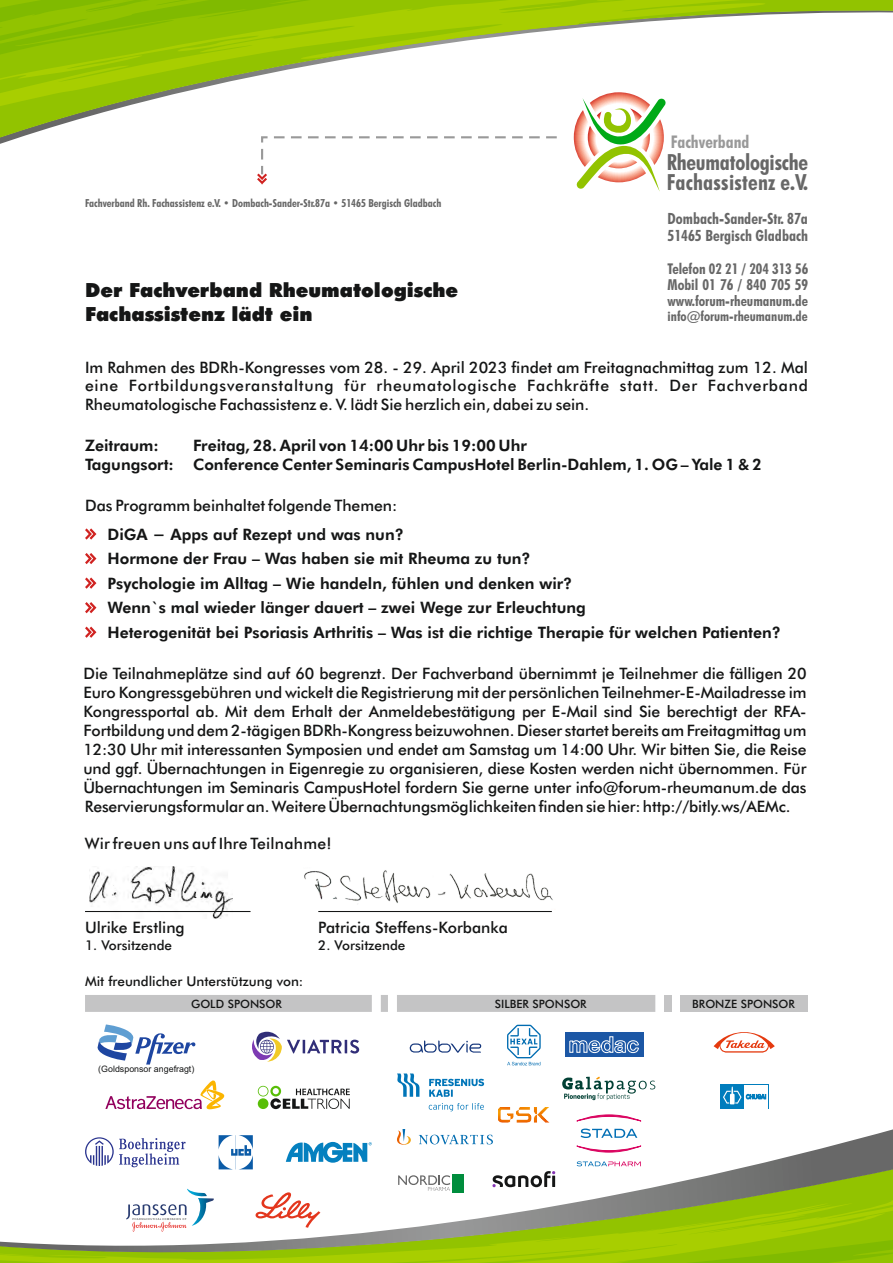
<style>
.page{position:relative;width:893px;height:1263px;background:#fff}
.page>*{position:absolute;margin:0;border:0;box-sizing:border-box;transform-origin:0 0}
.t1{font:700 condensed 22.35px/20.4px "Futura BT";letter-spacing:-.01em;color:#676767}
.t2{font:900 19.5px/23.4px "Futura BT";color:#151616}
.t3{font:700 condensed 17.55px "Futura BT";color:#999}
.t4{font:500 15.75px/18.9px "Futura BT";color:#151616;text-align:justify}
.t5{font:800 15.75px/24.6px "Futura BT";color:#151616}
.t6{font:700 condensed 15.6px/16.8px "Futura BT";color:#676767}
.t7{font:700 condensed 15.15px "Futura BT";color:#676767}
.t8{font:700 condensed 14.85px "Futura BT";color:#676767}
.t9{font:700 condensed 14.55px "Futura BT";color:#676767}
.t10{font:700 condensed 13.8px "Futura BT";color:#676767}
.t11{font:500 13.5px "Futura BT";color:#151616}
.t12{font:500 11.55px "Futura BT";color:#151616}
.t13{font:700 condensed 11.1px "Futura BT";color:#676767}
.t14{font:8.85px "Arial";color:#151616}
</style>
<div class="page">
<div style="left:565px;top:1032px;width:79px;height:25px;background:#1c57a5"></div>
<svg style="left:569px;top:1036px;width:70px;height:17px"></svg>
<div style="left:85px;top:995px;width:570px;height:17px;background:#c4c4c5"></div>
<div style="left:664px;top:995px;width:7px;height:17px;background:#c4c4c5"></div>
<div style="left:680px;top:995px;width:128px;height:17px;background:#c4c4c5"></div>
<img style="left:89px;top:866px;width:144px;height:52px">
<svg style="left:0;top:109px;width:574px;height:33px"></svg>
<svg style="left:0;top:0;width:893px;height:109px"></svg>
<svg style="left:574px;top:92px;width:92px;height:99px"></svg>
<svg style="left:257px;top:135px;width:302px;height:49px"></svg>
<hr style="left:85px;top:911px;width:166px;height:1px;background:#151616">
<hr style="left:318px;top:911px;width:234px;height:1px;background:#151616">
<svg style="left:0;top:1129px;width:893px;height:134px"></svg>
<img style="left:304px;top:870px;width:249px;height:33px">
<svg style="left:410px;top:1040px;width:71px;height:13px"></svg>
<svg style="left:397px;top:1129px;width:96px;height:16px"></svg>
<svg style="left:397px;top:1073px;width:22px;height:24px"></svg>
<svg style="left:429px;top:1079px;width:55px;height:18px"></svg>
<svg style="left:429px;top:1103px;width:55px;height:8px"></svg>
<div style="left:720px;top:1084px;width:48px;height:25px;background:#007dbd"></div>
<div style="left:744px;top:1085px;width:24px;height:23px;background:#fff"></div>
<svg style="left:723px;top:1087px;width:43px;height:17px"></svg>
<svg style="left:562px;top:1076px;width:93px;height:24px"></svg>
<svg style="left:507px;top:1025px;width:34px;height:40px"></svg>
<svg style="left:398px;top:1175px;width:52px;height:16px"></svg>
<div style="left:452px;top:1174px;width:12px;height:18px;background:#008d3d"></div>
<svg style="left:126px;top:1188px;width:88px;height:43px"></svg>
<svg style="left:256px;top:1192px;width:64px;height:36px"></svg>
<svg style="left:219px;top:1135px;width:34px;height:34px"></svg>
<svg style="left:286px;top:1142px;width:86px;height:21px"></svg>
<svg style="left:85px;top:1137px;width:101px;height:30px"></svg>
<svg style="left:105px;top:1080px;width:120px;height:30px"></svg>
<svg style="left:258px;top:1086px;width:92px;height:23px"></svg>
<svg style="left:252px;top:1032px;width:107px;height:29px"></svg>
<svg style="left:492px;top:1171px;width:63px;height:16px"></svg>
<svg style="left:85px;top:528px;width:11px;height:12px"></svg>
<svg style="left:85px;top:553px;width:11px;height:11px"></svg>
<svg style="left:85px;top:577px;width:11px;height:12px"></svg>
<svg style="left:85px;top:602px;width:11px;height:11px"></svg>
<svg style="left:85px;top:627px;width:11px;height:11px"></svg>
<svg style="left:97px;top:1024px;width:99px;height:40px"></svg>
<svg style="left:714px;top:1032px;width:61px;height:21px"></svg>
<svg style="left:577px;top:1161px;width:64px;height:5px"></svg>
<svg style="left:577px;top:1115px;width:64px;height:6px"></svg>
<svg style="left:577px;top:1146px;width:64px;height:6px"></svg>
<svg style="left:581px;top:1128px;width:56px;height:10px"></svg>
<img style="left:498px;top:1107px;width:51px;height:15px">
<p class="t3" style="left:671px;top:135px;width:80px">Fachverband</p>
<h1 class="t1" style="left:667px;top:154px;width:143px">Rheumatologische<br>Fachassistenz e.V.</h1>
<p class="t6" style="left:668px;top:212px;width:142px">Dombach-Sander-Str. 87a<br>51465 Bergisch Gladbach</p>
<p class="t8" style="left:668px;top:263px;width:142px">Telefon 02 21 / 204 313 56</p>
<p class="t7" style="left:668px;top:279px;width:142px">Mobil 01 76 / 840 705 59</p>
<p class="t9" style="left:668px;top:295px;width:142px">www.forum-rheumanum.de</p>
<p class="t10" style="left:668px;top:311px;width:142px">info@forum-rheumanum.de</p>
<p class="t13" style="left:85px;top:198px;width:358px">Fachverband Rh. Fachassistenz e.V. • Dombach-Sander-Str.87a • 51465 Bergisch Gladbach</p>
<p class="t2" style="left:85px;top:281px;width:375px">Der Fachverband Rheumatologische<br>Fachassistenz lädt ein</p>
<p class="t4" style="left:85px;top:359px;width:724px">Im Rahmen des BDRh-Kongresses vom 28. - 29. April 2023 findet am Freitagnachmittag zum 12. Mal eine Fortbildungsveranstaltung für rheumatologische Fachkräfte statt. Der Fachverband Rheumatologische Fachassistenz e. V. lädt Sie herzlich ein, dabei zu sein.</p>
<p class="t5" style="left:85px;top:435px;width:75px">Zeitraum:</p>
<p class="t5" style="left:85px;top:438px;width:678px;line-height:18.9px;text-indent:108px">Freitag, 28. April von 14:00 Uhr bis 19:00 Uhr<br>Tagungsort: Conference Center Seminaris CampusHotel Berlin-Dahlem, 1. OG – Yale 1 &amp; 2</p>
<p class="t4" style="left:85px;top:497px;width:314px">Das Programm beinhaltet folgende Themen:</p>
<p class="t5" style="left:108px;top:523px;width:675px">DiGA − Apps auf Rezept und was nun?<br>Hormone der Frau – Was haben sie mit Rheuma zu tun?<br>Psychologie im Alltag – Wie handeln, fühlen und denken wir?<br>Wenn`s mal wieder länger dauert – zwei Wege zur Erleuchtung<br>Heterogenität bei Psoriasis Arthritis – Was ist die richtige Therapie für welchen Patienten?</p>
<p class="t4" style="left:83px;top:666px;width:725px">Die Teilnahmeplätze sind auf 60 begrenzt. Der Fachverband übernimmt je Teilnehmer die fälligen 20<br>Euro Kongressgebühren und wickelt die Registrierung mit der persönlichen Teilnehmer-E-Mailadresse im Kongressportal ab. Mit dem Erhalt der Anmeldebestätigung per E-Mail sind Sie berechtigt der RFA-Fortbildung und dem 2-tägigen BDRh-Kongress beizuwohnen. Dieser startet bereits am Freitagmittag um 12:30 Uhr mit interessanten Symposien und endet am Samstag um 14:00 Uhr. Wir bitten Sie, die Reise und ggf. Übernachtungen in Eigenregie zu organisieren, diese Kosten werden nicht übernommen. Für Übernachtungen im Seminaris CampusHotel fordern Sie gerne unter info@forum-rheumanum.de das Reservierungsformular an. Weitere Übernachtungsmöglichkeiten finden sie hier: http://bitly.ws/AEMc.</p>
<p class="t4" style="left:85px;top:836px;width:248px">Wir freuen uns auf Ihre Teilnahme!</p>
<p class="t4" style="left:85px;top:919px;width:101px">Ulrike Erstling</p>
<p class="t11" style="left:85px;top:939px;width:89px">1. Vorsitzende</p>
<p class="t4" style="left:318px;top:919px;width:191px">Patricia Steffens-Korbanka</p>
<p class="t11" style="left:318px;top:939px;width:89px">2. Vorsitzende</p>
<p class="t11" style="left:85px;top:976px;width:220px">Mit freundlicher Unterstützung von:</p>
<p class="t12" style="left:191px;top:999px;width:92px">GOLD SPONSOR</p>
<p class="t12" style="left:495px;top:999px;width:93px">SILBER SPONSOR</p>
<p class="t12" style="left:692px;top:999px;width:104px">BRONZE SPONSOR</p>
<p class="t14" style="left:98px;top:1065px;width:98px">(Goldsponsor angefragt)</p>
</div>
